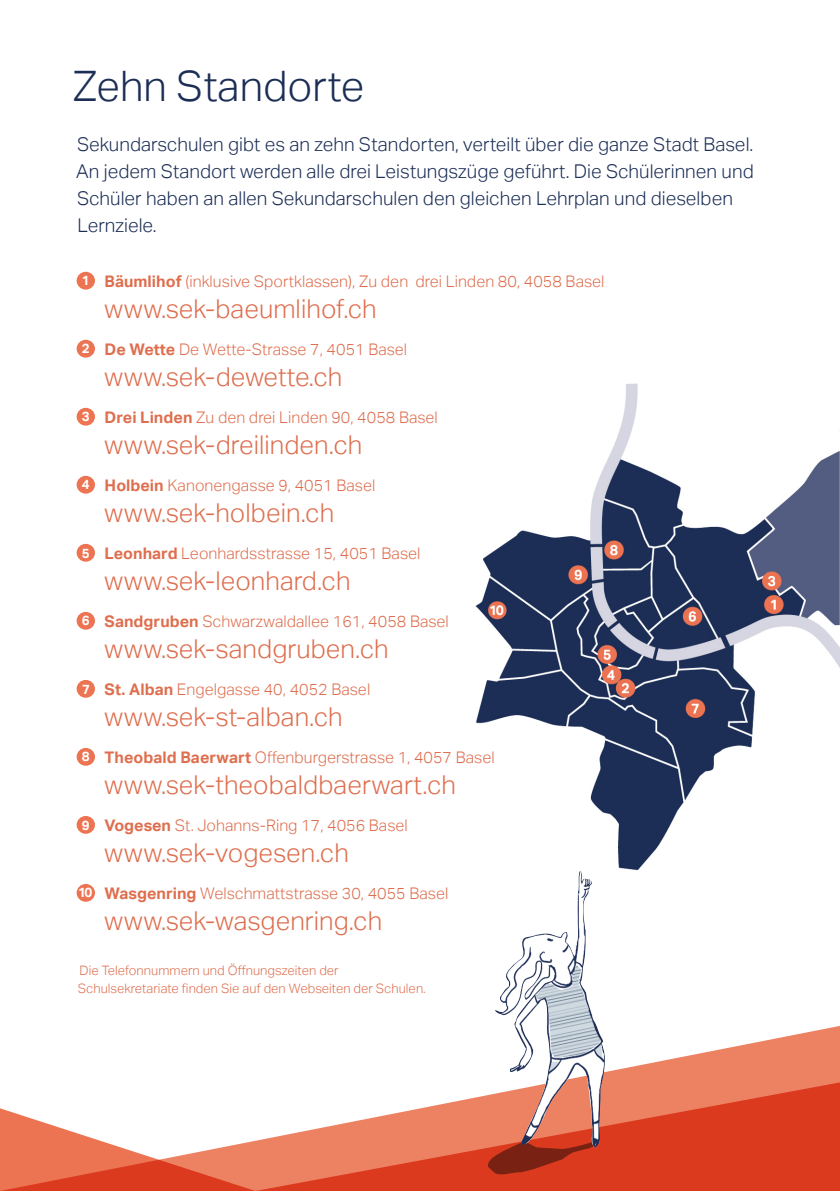
<style>
.page{position:relative;width:840px;height:1191px;background:#fff}
.page>*{position:absolute;margin:0;border:0;box-sizing:border-box;transform-origin:0 0}
.H4_Innentitel{font:300 42px "Aktiv Grotesk";color:#1c2e55}
.P_URL{font:300 26px "Aktiv Grotesk";letter-spacing:.005em;color:#de6e4e}
.P_Lauftext{font:300 19px/27px "Aktiv Grotesk";color:#1c2e55}
.H5_Standorte{font:300 16px "Aktiv Grotesk";letter-spacing:.005em;color:#de6e4e}
.H5_Auflistung_Head{font:700 13.4px "Aktiv Grotesk";color:#fff}
.Legende_Fussnote{font:300 13px/18px "Aktiv Grotesk";letter-spacing:.005em;color:#de6e4e}
.s1{font-weight:700}
</style>
<div class="page">
<svg style="left:0;top:1026px;width:839px;height:165px"></svg>
<svg style="left:486px;top:1142px;width:108px;height:34px;background:#aa2e1a"></svg>
<img style="left:475px;top:383px;width:364px;height:488px">
<img style="left:494px;top:871px;width:113px;height:276px">
<svg style="left:535px;top:965px;width:67px;height:108px"></svg>
<img style="left:535px;top:965px;width:65px;height:92px">
<div style="left:77px;top:272px;width:17px;height:17px;background:#ec7452;border-radius:50%"></div>
<div style="left:77px;top:272px;width:18px;height:17px;border:2px solid #ec7452;border-radius:50%"></div>
<div style="left:77px;top:340px;width:17px;height:17px;background:#ec7452;border-radius:50%"></div>
<div style="left:77px;top:340px;width:18px;height:17px;border:2px solid #ec7452;border-radius:50%"></div>
<div style="left:77px;top:408px;width:17px;height:17px;background:#ec7452;border-radius:50%"></div>
<div style="left:77px;top:408px;width:18px;height:17px;border:2px solid #ec7452;border-radius:50%"></div>
<div style="left:77px;top:476px;width:17px;height:17px;background:#ec7452;border-radius:50%"></div>
<div style="left:77px;top:476px;width:18px;height:17px;border:2px solid #ec7452;border-radius:50%"></div>
<div style="left:77px;top:544px;width:17px;height:17px;background:#ec7452;border-radius:50%"></div>
<div style="left:77px;top:544px;width:18px;height:17px;border:2px solid #ec7452;border-radius:50%"></div>
<div style="left:77px;top:612px;width:17px;height:17px;background:#ec7452;border-radius:50%"></div>
<div style="left:77px;top:612px;width:18px;height:17px;border:2px solid #ec7452;border-radius:50%"></div>
<div style="left:77px;top:680px;width:17px;height:17px;background:#ec7452;border-radius:50%"></div>
<div style="left:77px;top:680px;width:18px;height:17px;border:2px solid #ec7452;border-radius:50%"></div>
<div style="left:77px;top:748px;width:17px;height:17px;background:#ec7452;border-radius:50%"></div>
<div style="left:77px;top:748px;width:18px;height:17px;border:2px solid #ec7452;border-radius:50%"></div>
<div style="left:77px;top:816px;width:17px;height:17px;background:#ec7452;border-radius:50%"></div>
<div style="left:77px;top:816px;width:18px;height:17px;border:2px solid #ec7452;border-radius:50%"></div>
<div style="left:77px;top:884px;width:17px;height:17px;background:#ec7452;border-radius:50%"></div>
<div style="left:77px;top:884px;width:18px;height:17px;border:2px solid #ec7452;border-radius:50%"></div>
<h4 class="H4_Innentitel" style="left:73px;top:62px;width:293px">Zehn Standorte</h4>
<p class="P_Lauftext" style="left:76px;top:130px;width:678px">Sekundarschulen gibt es an zehn Standorten, verteilt über die ganze Stadt Basel.<br>An jedem Standort werden alle drei Leistungszüge geführt. Die Schülerinnen und Schüler haben an allen Sekundarschulen den gleichen Lehrplan und dieselben Lernziele.</p>
<h5 class="H5_Auflistung_Head" style="left:82px;top:273px;width:9px">1</h5>
<h5 class="H5_Standorte" style="left:105px;top:272px;width:501px"><span class="s1">Bäumlihof</span> (inklusive Sportklassen), Zu den drei Linden 80, 4058 Basel</h5>
<p class="P_URL" style="left:105px;top:294px;width:273px">www.sek-baeumlihof.ch</p>
<h5 class="H5_Auflistung_Head" style="left:82px;top:341px;width:9px">2</h5>
<h5 class="H5_Standorte" style="left:105px;top:340px;width:304px"><span class="s1">De Wette</span> De Wette-Strasse 7, 4051 Basel</h5>
<p class="P_URL" style="left:105px;top:362px;width:239px">www.sek-dewette.ch</p>
<h5 class="H5_Auflistung_Head" style="left:82px;top:409px;width:9px">3</h5>
<h5 class="H5_Standorte" style="left:105px;top:408px;width:334px"><span class="s1">Drei Linden</span> Zu den drei Linden 90, 4058 Basel</h5>
<p class="P_URL" style="left:105px;top:430px;width:259px">www.sek-dreilinden.ch</p>
<h5 class="H5_Auflistung_Head" style="left:82px;top:477px;width:9px">4</h5>
<h5 class="H5_Standorte" style="left:105px;top:476px;width:272px"><span class="s1">Holbein</span> Kanonengasse 9, 4051 Basel</h5>
<p class="P_URL" style="left:105px;top:498px;width:231px">www.sek-holbein.ch</p>
<h5 class="H5_Auflistung_Head" style="left:82px;top:545px;width:9px">5</h5>
<h5 class="H5_Standorte" style="left:105px;top:544px;width:317px"><span class="s1">Leonhard</span> Leonhardsstrasse 15, 4051 Basel</h5>
<p class="P_URL" style="left:105px;top:566px;width:247px">www.sek-leonhard.ch</p>
<h5 class="H5_Auflistung_Head" style="left:82px;top:612px;width:9px">6</h5>
<h5 class="H5_Standorte" style="left:105px;top:612px;width:345px"><span class="s1">Sandgruben</span> Schwarzwaldallee 161, 4058 Basel</h5>
<p class="P_URL" style="left:105px;top:634px;width:285px">www.sek-sandgruben.ch</p>
<h5 class="H5_Auflistung_Head" style="left:82px;top:681px;width:9px">7</h5>
<h5 class="H5_Standorte" style="left:105px;top:680px;width:267px"><span class="s1">St. Alban</span> Engelgasse 40, 4052 Basel</h5>
<p class="P_URL" style="left:105px;top:702px;width:239px">www.sek-st-alban.ch</p>
<h5 class="H5_Auflistung_Head" style="left:82px;top:749px;width:9px">8</h5>
<h5 class="H5_Standorte" style="left:105px;top:748px;width:391px"><span class="s1">Theobald Baerwart</span> Offenburgerstrasse 1, 4057 Basel</h5>
<p class="P_URL" style="left:105px;top:770px;width:353px">www.sek-theobaldbaerwart.ch</p>
<h5 class="H5_Auflistung_Head" style="left:82px;top:817px;width:9px">9</h5>
<h5 class="H5_Standorte" style="left:105px;top:816px;width:304px"><span class="s1">Vogesen</span> St. Johanns-Ring 17, 4056 Basel</h5>
<p class="P_URL" style="left:105px;top:838px;width:246px">www.sek-vogesen.ch</p>
<h5 class="H5_Auflistung_Head" style="left:78px;top:885px;width:16px">10</h5>
<h5 class="H5_Standorte" style="left:105px;top:884px;width:345px"><span class="s1">Wasgenring</span> Welschmattstrasse 30, 4055 Basel</h5>
<p class="P_URL" style="left:105px;top:906px;width:279px">www.sek-wasgenring.ch</p>
<p class="Legende_Fussnote" style="left:78px;top:961px;width:349px">Die Telefonnummern und Öffnungszeiten der<br>Schulsekretariate finden Sie auf den Webseiten der Schulen.</p>
</div>
